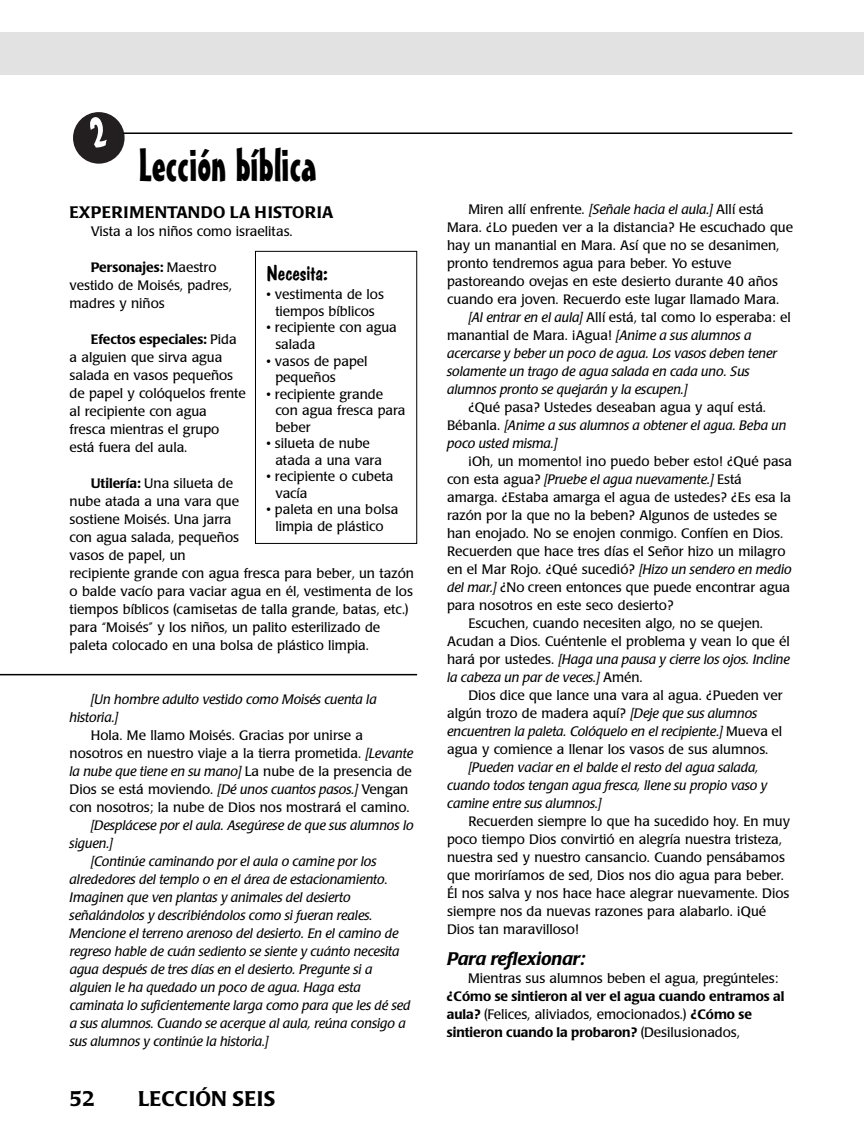
<style>
.page{position:relative;width:864px;height:1148px;background:#fff}
.page>*{position:absolute;margin:0;border:0;box-sizing:border-box;transform-origin:0 0}
.t1{font:45px "Mister Earl BT";color:#000}
.t2{font:500 21px "Poppl Laudatio";letter-spacing:.01em;color:#000}
.t3{font:21px "Dom Casual D";color:#000;scale:1.05 1}
.t4{font:italic 500 18px "Poppl Laudatio";color:#000}
.t5{font:500 16.5px "Poppl Laudatio";letter-spacing:.02em;color:#000}
.t6{font:13.5px/18px "Poppl Laudatio";color:#000}
.t7{font:italic 13.5px/18px "Poppl Laudatio";color:#000}
.t8{font:500 13.5px/18px "Poppl Laudatio";color:#000}
.s1{font-weight:500}
.s2{font-style:italic}
.s3{font-style:normal}
.s4{font-weight:400}
</style>
<div class="page">
<div style="left:0;top:32px;width:864px;height:42px;background:#e2e2e2"></div>
<div style="left:255px;top:251px;width:162px;height:293px;border:1px solid #000"></div>
<hr style="left:123px;top:132px;width:669px;height:2px;background:#000">
<hr style="left:0;top:674px;width:417px;height:1px;background:#000">
<svg style="left:73px;top:112px;width:52px;height:52px"></svg>
<h1 class="t1" style="left:139px;top:148px;width:179px">Lección bíblica</h1>
<p class="t5" style="left:70px;top:205px;width:265px">EXPERIMENTANDO LA HISTORIA</p>
<p class="t6" style="left:91px;top:223px;width:203px">Vista a los niños como israelitas.</p>
<p class="t6" style="left:70px;top:259px;width:164px;text-indent:21px"><span class="s1">Personajes:</span> Maestro vestido de Moisés, padres, madres y niños</p>
<p class="t6" style="left:70px;top:331px;width:178px;text-indent:21px"><span class="s1">Efectos especiales:</span> Pida a alguien que sirva agua salada en vasos pequeños de papel y colóquelos frente al recipiente con agua fresca mientras el grupo está fuera del aula.</p>
<p class="t6" style="left:70px;top:475px;width:346px;text-indent:21px"><span class="s1">Utilería:</span> Una silueta de<br>nube atada a una vara que<br>sostiene Moisés. Una jarra<br>con agua salada, pequeños<br>vasos de papel, un<br>recipiente grande con agua fresca para beber, un tazón o balde vacío para vaciar agua en él, vestimenta de los tiempos bíblicos (camisetas de talla grande, batas, etc.) para “Moisés” y los niños, un palito esterilizado de paleta colocado en una bolsa de plástico limpia.</p>
<h2 class="t3" style="left:266px;top:260px;width:60px">Necesita:</h2>
<p class="t6" style="left:266px;top:288px;width:119px;line-height:16.5px;text-align:center">• vestimenta de los tiempos bíblicos</p>
<p class="t6" style="left:275px;top:321px;width:123px;line-height:16.5px;text-indent:-9px">• recipiente con agua salada</p>
<p class="t6" style="left:275px;top:354px;width:94px;line-height:16.5px;text-indent:-9px">• vasos de papel pequeños</p>
<p class="t6" style="left:275px;top:387px;width:132px;line-height:16.5px;text-indent:-9px">• recipiente grande con agua fresca para beber</p>
<p class="t6" style="left:275px;top:436px;width:108px;line-height:16.5px;text-indent:-9px">• silueta de nube atada a una vara</p>
<p class="t6" style="left:275px;top:469px;width:120px;line-height:16.5px;text-indent:-9px">• recipiente o cubeta vacía</p>
<p class="t6" style="left:266px;top:502px;width:134px;line-height:16.5px;text-align:center">• paleta en una bolsa limpia de plástico</p>
<p class="t7" style="left:70px;top:691px;width:309px;text-indent:21px">[Un hombre adulto vestido como Moisés cuenta la historia.]</p>
<p class="t6" style="left:70px;top:727px;width:345px;text-indent:21px">Hola. Me llamo Moisés. Gracias por unirse a nosotros en nuestro viaje a la tierra prometida. <span class="s2">[Levante la nube que tiene en su mano]</span> La nube de la presencia de Dios se está moviendo. <span class="s2">[Dé unos cuantos pasos.]</span> Vengan con nosotros; la nube de Dios nos mostrará el camino.</p>
<p class="t7" style="left:91px;top:817px;width:324px">[Desplácese por el aula. Asegúrese de que sus alumnos lo</p>
<p class="t7" style="left:70px;top:835px;width:45px">siguen.]</p>
<p class="t7" style="left:91px;top:853px;width:287px">[Continúe caminando por el aula o camine por los</p>
<p class="t7" style="left:70px;top:871px;width:320px">alrededores del templo o en el área de estacionamiento.</p>
<p class="t7" style="left:70px;top:889px;width:283px">Imaginen que ven plantas y animales del desierto</p>
<p class="t7" style="left:70px;top:907px;width:305px">señalándolos y describiéndolos como si fueran reales.</p>
<p class="t7" style="left:70px;top:925px;width:330px">Mencione el terreno arenoso del desierto. En el camino de</p>
<p class="t7" style="left:70px;top:943px;width:331px">regreso hable de cuán sediento se siente y cuánto necesita</p>
<p class="t7" style="left:70px;top:961px;width:304px">agua después de tres días en el desierto. Pregunte si a</p>
<p class="t7" style="left:70px;top:979px;width:293px">alguien le ha quedado un poco de agua. Haga esta</p>
<p class="t7" style="left:70px;top:997px;width:342px">caminata lo suficientemente larga como para que les dé sed</p>
<p class="t7" style="left:70px;top:1015px;width:338px">a sus alumnos. Cuando se acerque al aula, reúna consigo a</p>
<p class="t7" style="left:70px;top:1033px;width:200px">sus alumnos y continúe la historia.]</p>
<h2 class="t2" style="left:70px;top:1090px;width:27px">52</h2>
<h2 class="t2" style="left:138px;top:1090px;width:139px">LECCIÓN SEIS</h2>
<p class="t6" style="left:447px;top:202px;width:348px;text-indent:21px">Miren allí enfrente. <span class="s2">[Señale hacia el aula.]</span> Allí está Mara. ¿Lo pueden ver a la distancia? He escuchado que hay un manantial en Mara. Así que no se desanimen, pronto tendremos agua para beber. Yo estuve pastoreando ovejas en este desierto durante 40 años cuando era joven. Recuerdo este lugar llamado Mara.</p>
<p class="t7" style="left:447px;top:310px;width:345px;text-indent:21px">[Al entrar en el aula] <span class="s3">Allí está, tal como lo esperaba: el manantial de Mara. ¡Agua!</span> [Anime a sus alumnos a acercarse y beber un poco de agua. Los vasos deben tener solamente un trago de agua salada en cada uno. Sus alumnos pronto se quejarán y la escupen.]</p>
<p class="t7" style="left:447px;top:400px;width:341px;text-indent:21px"><span class="s3">¿Qué pasa? Ustedes deseaban agua y aquí está.<br>Bébanla.</span> [Anime a sus alumnos a obtener el agua. Beba un poco usted misma.]</p>
<p class="t6" style="left:468px;top:454px;width:325px">¡Oh, un momento! ¡no puedo beber esto! ¿Qué pasa</p>
<p class="t7" style="left:447px;top:472px;width:296px"><span class="s3">con esta agua?</span> [Pruebe el agua nuevamente.] <span class="s3">Está</span></p>
<p class="t6" style="left:447px;top:490px;width:346px">amarga. ¿Estaba amarga el agua de ustedes? ¿Es esa la</p>
<p class="t6" style="left:447px;top:508px;width:332px">razón por la que no la beben? Algunos de ustedes se</p>
<p class="t6" style="left:447px;top:526px;width:338px">han enojado. No se enojen conmigo. Confíen en Dios.</p>
<p class="t6" style="left:447px;top:544px;width:340px">Recuerden que hace tres días el Señor hizo un milagro</p>
<p class="t6" style="left:447px;top:562px;width:346px">en el Mar Rojo. ¿Qué sucedió? <span class="s2">[Hizo un sendero en medio</span></p>
<p class="t6" style="left:447px;top:580px;width:345px"><span class="s2">del mar.]</span> ¿No creen entonces que puede encontrar agua</p>
<p class="t6" style="left:447px;top:598px;width:228px">para nosotros en este seco desierto?</p>
<p class="t6" style="left:468px;top:616px;width:296px">Escuchen, cuando necesiten algo, no se quejen.</p>
<p class="t6" style="left:447px;top:634px;width:344px">Acudan a Dios. Cuéntenle el problema y vean lo que él</p>
<p class="t7" style="left:447px;top:652px;width:344px"><span class="s3">hará por ustedes.</span> [Haga una pausa y cierre los ojos. Incline</p>
<p class="t7" style="left:447px;top:670px;width:197px">la cabeza un par de veces.] <span class="s3">Amén.</span></p>
<p class="t6" style="left:468px;top:688px;width:316px">Dios dice que lance una vara al agua. ¿Pueden ver</p>
<p class="t6" style="left:447px;top:706px;width:312px">algún trozo de madera aquí? <span class="s2">[Deje que sus alumnos</span></p>
<p class="t7" style="left:447px;top:724px;width:336px">encuentren la paleta. Colóquelo en el recipiente.] <span class="s3">Mueva el</span></p>
<p class="t6" style="left:447px;top:742px;width:323px">agua y comience a llenar los vasos de sus alumnos.</p>
<p class="t7" style="left:447px;top:760px;width:322px;text-indent:21px">[Pueden vaciar en el balde el resto del agua salada, cuando todos tengan agua fresca, llene su propio vaso y camine entre sus alumnos.]</p>
<p class="t6" style="left:447px;top:813px;width:345px;text-indent:21px">Recuerden siempre lo que ha sucedido hoy. En muy poco tiempo Dios convirtió en alegría nuestra tristeza, nuestra sed y nuestro cansancio. Cuando pensábamos que moriríamos de sed, Dios nos dio agua para beber.<br>Él nos salva y nos hace hace alegrar nuevamente. Dios siempre nos da nuevas razones para alabarlo. ¡Qué Dios tan maravilloso!</p>
<h3 class="t4" style="left:447px;top:952px;width:140px">Para reflexionar:</h3>
<p class="t6" style="left:468px;top:971px;width:312px">Mientras sus alumnos beben el agua, pregúnteles:</p>
<p class="t8" style="left:447px;top:989px;width:339px">¿Cómo se sintieron al ver el agua cuando entramos al aula? <span class="s4">(Felices, aliviados, emocionados.)</span> ¿Cómo se sintieron cuando la probaron? <span class="s4">(Desilusionados,</span></p>
</div>
